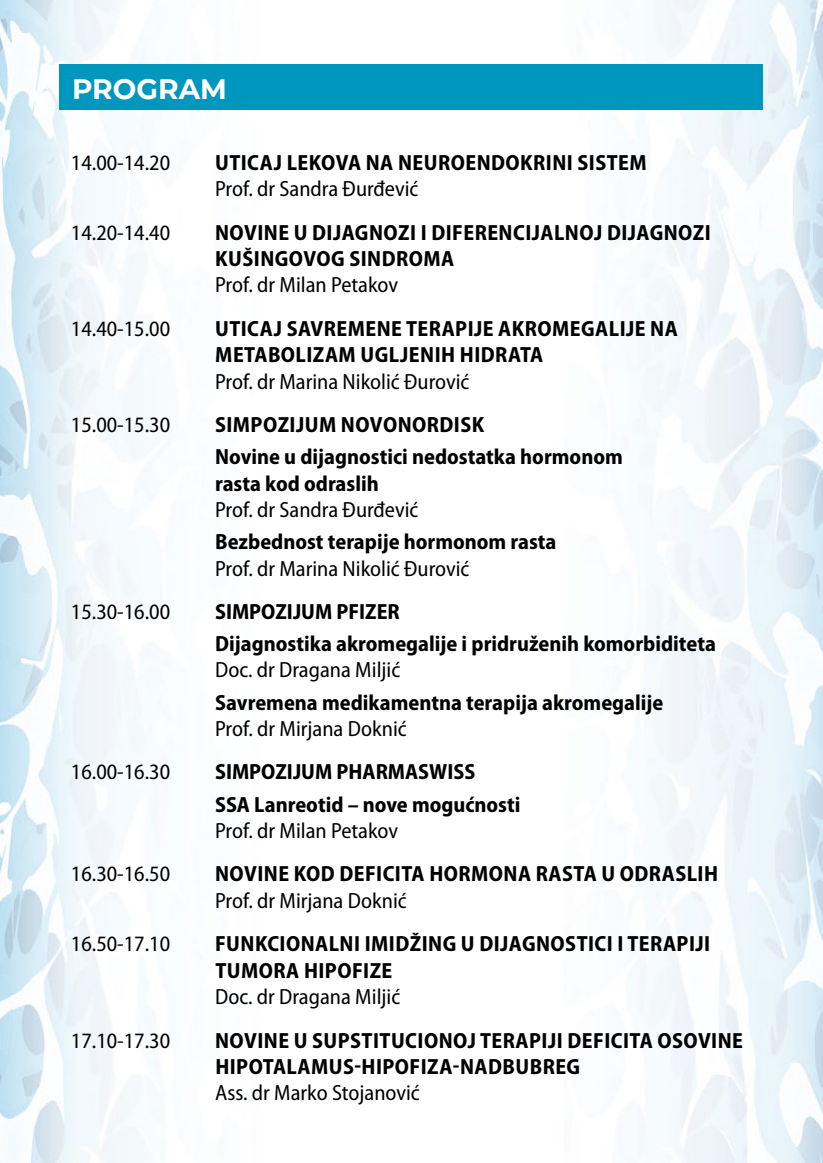
<style>
.page{position:relative;width:823px;height:1163px;background:#fff}
.page>*{position:absolute;margin:0;border:0;box-sizing:border-box;transform-origin:0 0}
.t1{font:700 28px "Montserrat";color:#fff}
.t2{font:semi-condensed 22px "Myriad Pro";color:#000}
.t3{font:700 semi-condensed 22px/26.4px "Myriad Pro";letter-spacing:.02em;color:#000}
.t4{font:700 semi-condensed 22px/32px "Myriad Pro";color:#000}
</style>
<div class="page">
<img style="left:0;top:0;width:822px;height:1162px">
<div style="left:59px;top:64px;width:703px;height:46px;background:#0097be"></div>
<p class="t1" style="left:72px;top:69px;width:156px">PROGRAM</p>
<p class="t2" style="left:71px;top:150px;width:101px">14.00-14.20</p>
<p class="t3" style="left:215px;top:149px;width:433px">UTICAJ LEKOVA NA NEUROENDOKRINI SISTEM</p>
<p class="t2" style="left:215px;top:177px;width:205px">Prof. dr Sandra Đurđević</p>
<p class="t2" style="left:71px;top:220px;width:101px">14.20-14.40</p>
<p class="t3" style="left:215px;top:219px;width:497px">NOVINE U DIJAGNOZI I DIFERENCIJALNOJ DIJAGNOZI<br>KUŠINGOVOG SINDROMA</p>
<p class="t2" style="left:215px;top:273px;width:184px">Prof. dr Milan Petakov</p>
<p class="t2" style="left:71px;top:316px;width:101px">14.40-15.00</p>
<p class="t3" style="left:215px;top:315px;width:464px">UTICAJ SAVREMENE TERAPIJE AKROMEGALIJE NA<br>METABOLIZAM UGLJENIH HIDRATA</p>
<p class="t2" style="left:215px;top:369px;width:256px">Prof. dr Marina Nikolić Đurović</p>
<p class="t2" style="left:71px;top:413px;width:101px">15.00-15.30</p>
<p class="t4" style="left:215px;top:409px;width:409px">SIMPOZIJUM NOVONORDISK<br>Novine u dijagnostici nedostatka hormonom</p>
<p class="t4" style="left:215px;top:467px;width:165px">rasta kod odraslih</p>
<p class="t2" style="left:215px;top:497px;width:205px">Prof. dr Sandra Đurđević</p>
<p class="t4" style="left:215px;top:526px;width:343px">Bezbednost terapije hormonom rasta</p>
<p class="t2" style="left:215px;top:556px;width:256px">Prof. dr Marina Nikolić Đurović</p>
<p class="t2" style="left:71px;top:599px;width:101px">15.30-16.00</p>
<p class="t4" style="left:215px;top:595px;width:502px">SIMPOZIJUM PFIZER<br>Dijagnostika akromegalije i pridruženih komorbiditeta</p>
<p class="t2" style="left:215px;top:658px;width:186px">Doc. dr Dragana Miljić</p>
<p class="t4" style="left:215px;top:686px;width:449px">Savremena medikamentna terapija akromegalije</p>
<p class="t2" style="left:215px;top:716px;width:193px">Prof. dr Mirjana Doknić</p>
<p class="t2" style="left:71px;top:760px;width:101px">16.00-16.30</p>
<p class="t4" style="left:215px;top:756px;width:307px">SIMPOZIJUM PHARMASWISS<br>SSA Lanreotid – nove mogućnosti</p>
<p class="t2" style="left:215px;top:818px;width:184px">Prof. dr Milan Petakov</p>
<p class="t2" style="left:71px;top:862px;width:101px">16.30-16.50</p>
<p class="t3" style="left:215px;top:860px;width:504px">NOVINE KOD DEFICITA HORMONA RASTA U ODRASLIH</p>
<p class="t2" style="left:215px;top:888px;width:193px">Prof. dr Mirjana Doknić</p>
<p class="t2" style="left:71px;top:931px;width:101px">16.50-17.10</p>
<p class="t3" style="left:215px;top:930px;width:496px">FUNKCIONALNI IMIDŽING U DIJAGNOSTICI I TERAPIJI<br>TUMORA HIPOFIZE</p>
<p class="t2" style="left:215px;top:984px;width:186px">Doc. dr Dragana Miljić</p>
<p class="t2" style="left:71px;top:1028px;width:101px">17.10-17.30</p>
<p class="t3" style="left:215px;top:1027px;width:529px">NOVINE U SUPSTITUCIONOJ TERAPIJI DEFICITA OSOVINE<br>HIPOTALAMUS-HIPOFIZA-NADBUBREG</p>
<p class="t2" style="left:215px;top:1080px;width:206px">Ass. dr Marko Stojanović</p>
</div>
